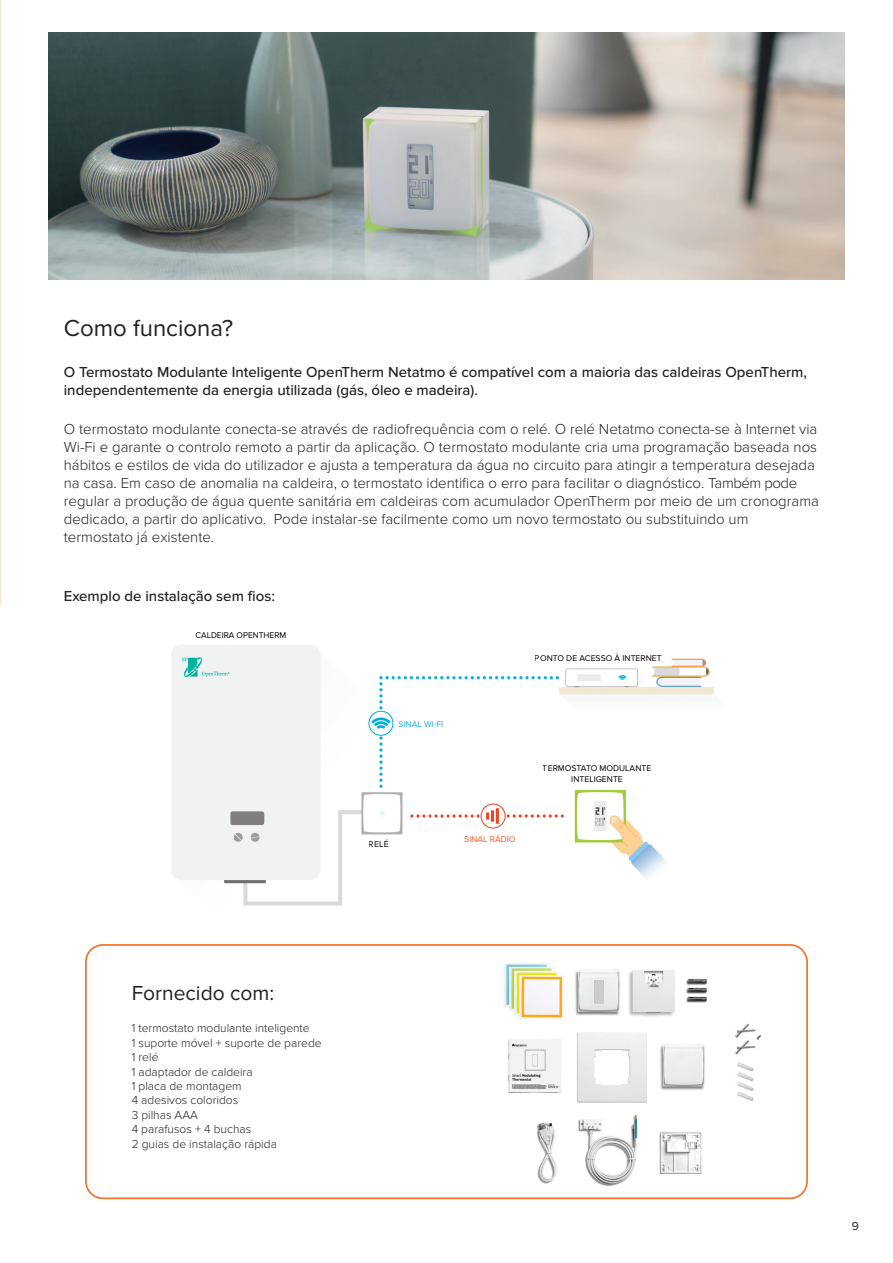
<style>
.page{position:relative;width:893px;height:1263px;background:#fff}
.page>*{position:absolute;margin:0;border:0;box-sizing:border-box;transform-origin:0 0}
.t1{font:24px "Proxima Nova";color:#231f20}
.t2{font:21px "Proxima Nova";color:#231f20}
.t3{font:300 15px/18px "Proxima Nova";color:#231f20}
.t4{font:500 15px/18px "Proxima Nova";color:#231f20}
.t5{font:300 12px "Proxima Nova";color:#231f20}
.t6{font:12px "Proxima Nova";color:#231f20}
.t7{font:8.7px/10.4px "Proxima Nova";color:#000001;text-align:center}
.t8{font:8.7px "Proxima Nova";color:#1aabe0}
.t9{font:8.7px "Proxima Nova";color:#f15a2c}
</style>
<div class="page">
<img style="left:504px;top:963px;width:203px;height:223px">
<img style="left:735px;top:1023px;width:27px;height:78px">
<div style="left:85px;top:944px;width:723px;height:255px;border:2px solid #f3732d;border-radius:17px"></div>
<img style="left:171px;top:632px;width:543px;height:274px">
<div style="left:199px;top:633px;width:97px;height:9px;background:#fff"></div>
<div style="left:398px;top:717px;width:62px;height:12px;background:#fff"></div>
<div style="left:462px;top:789px;width:62px;height:11px;background:#fff"></div>
<div style="left:351px;top:838px;width:62px;height:11px;background:#fff"></div>
<div style="left:553px;top:767px;width:90px;height:18px;background:#fff"></div>
<div style="left:555px;top:653px;width:92px;height:12px;background:#fff"></div>
<img style="left:49px;top:33px;width:795px;height:246px">
<p class="t1" style="left:64px;top:314px;width:171px">Como funciona?</p>
<p class="t4" style="left:64px;top:364px;width:745px">O Termostato Modulante Inteligente OpenTherm Netatmo é compatível com a maioria das caldeiras OpenTherm, independentemente da energia utilizada (gás, óleo e madeira).</p>
<p class="t3" style="left:64px;top:421px;width:757px">O termostato modulante conecta-se através de radiofrequência com o relé. O relé Netatmo conecta-se à Internet via Wi-Fi e garante o controlo remoto a partir da aplicação. O termostato modulante cria uma programação baseada nos hábitos e estilos de vida do utilizador e ajusta a temperatura da água no circuito para atingir a temperatura desejada na casa. Em caso de anomalia na caldeira, o termostato identifica o erro para facilitar o diagnóstico. Também pode regular a produção de água quente sanitária em caldeiras com acumulador OpenTherm por meio de um cronograma dedicado, a partir do aplicativo. Pode instalar-se facilmente como um novo termostato ou substituindo um termostato já existente.</p>
<p class="t4" style="left:64px;top:587px;width:213px">Exemplo de instalação sem fios:</p>
<p class="t7" style="left:196px;top:630px;width:92px">CALDEIRA OPENTHERM</p>
<p class="t7" style="left:535px;top:653px;width:128px">PONTO DE ACESSO À INTERNET</p>
<p class="t8" style="left:398px;top:719px;width:46px">SINAL WI-FI</p>
<p class="t7" style="left:369px;top:839px;width:21px">RELÉ</p>
<p class="t9" style="left:464px;top:834px;width:53px">SINAL RÁDIO</p>
<p class="t7" style="left:543px;top:764px;width:110px">TERMOSTATO MODULANTE<br>INTELIGENTE</p>
<p class="t2" style="left:132px;top:981px;width:144px">Fornecido com:</p>
<p class="t5" style="left:132px;top:1021px;width:180px">1 termostato modulante inteligente</p>
<p class="t5" style="left:132px;top:1036px;width:191px">1 suporte móvel + suporte de parede</p>
<p class="t5" style="left:132px;top:1050px;width:28px">1 relé</p>
<p class="t5" style="left:132px;top:1065px;width:122px">1 adaptador de caldeira</p>
<p class="t5" style="left:132px;top:1079px;width:111px">1 placa de montagem</p>
<p class="t5" style="left:132px;top:1093px;width:108px">4 adesivos coloridos</p>
<p class="t5" style="left:132px;top:1108px;width:68px">3 pilhas AAA</p>
<p class="t5" style="left:132px;top:1122px;width:121px">4 parafusos + 4 buchas</p>
<p class="t5" style="left:132px;top:1137px;width:147px">2 guias de instalação rápida</p>
<p class="t6" style="left:852px;top:1219px;width:9px">9</p>
</div>
